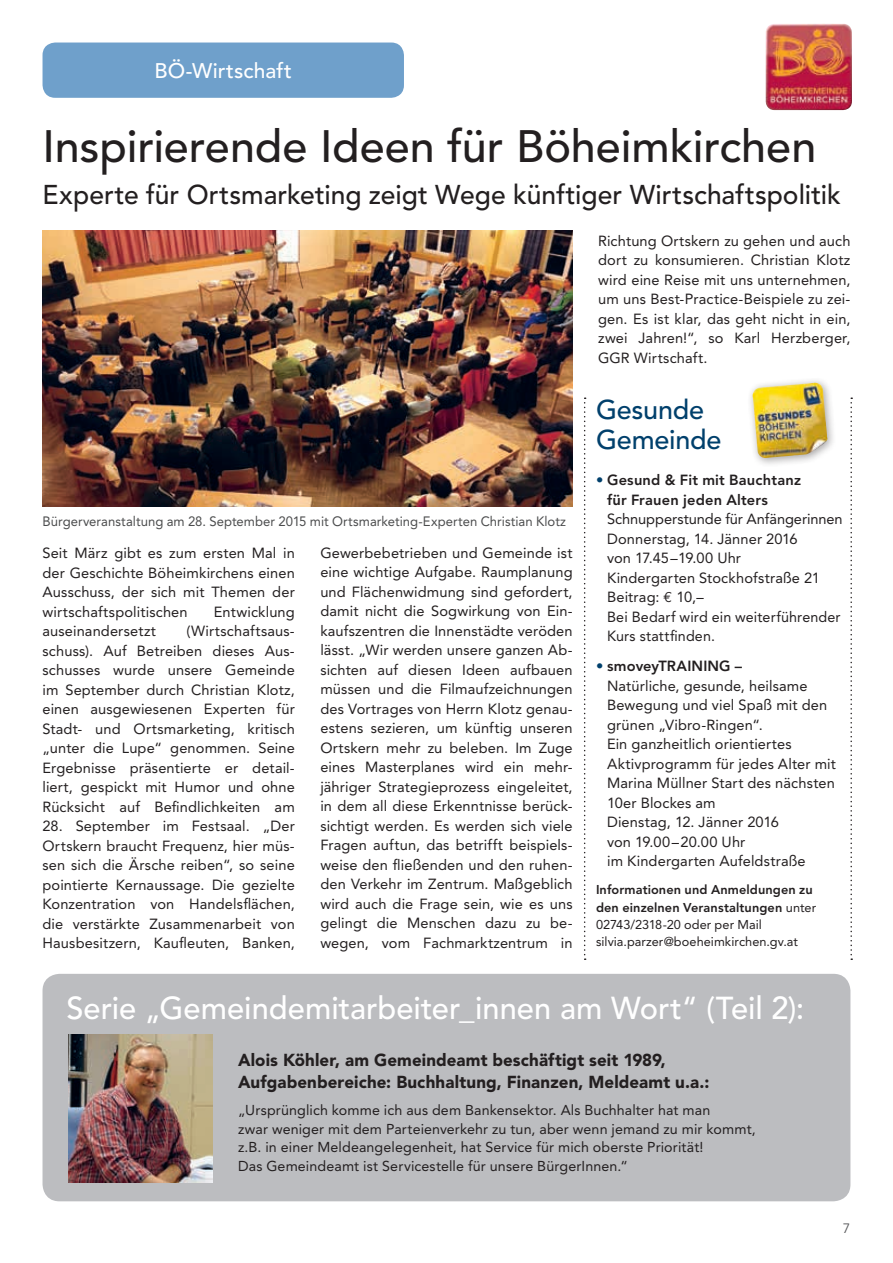
<style>
.page{position:relative;width:893px;height:1263px;background:#fff}
.page>*{position:absolute;margin:0;border:0;box-sizing:border-box;transform-origin:0 0}
.t1{font:500 45px "Avenir";letter-spacing:-.005em;color:#231f20}
.t2{font:500 31.5px "Avenir";color:#fff}
.t3{font:500 27px "Avenir";letter-spacing:.005em;color:#231f20}
.t4{font:500 27px/30px "Avenir";letter-spacing:-.01em;color:#00406c}
.t5{font:500 21px "Avenir";letter-spacing:.01em;color:#fff}
.t6{font:900 17.25px/21.8px "Avenir";letter-spacing:.005em;color:#231f20}
.t7{font:14.7px/19.5px "Avenir";letter-spacing:.01em;color:#231f20;text-align:justify}
.t8{font:800 14.7px/19.5px "Avenir";letter-spacing:.015em;color:#231f20}
.t9{font:14.25px/18.8px "Avenir";letter-spacing:.01em;color:#231f20}
.t10{font:13.5px "Avenir";color:#4b4c4d}
.t11{font:13.5px "Avenir";color:#57585a}
.t12{font:12.75px/17.2px "Avenir";letter-spacing:.005em;color:#231f20}
.s1{font-weight:400;color:#00406c}
.s2{font-family:"Euro Mono"}
.s3{color:#00406c}
.s4{font-weight:800}
</style>
<div class="page">
<div style="left:43px;top:43px;width:361px;height:55px;background:#6fa0cb;border-radius:13px"></div>
<div style="left:43px;top:974px;width:807px;height:227px;background:#bcbdc0;border-radius:17px"></div>
<img style="left:43px;top:230px;width:530px;height:276px">
<svg style="left:584px;top:397px;width:2px;height:563px"></svg>
<div style="left:746px;top:376px;width:91px;height:91px;background:#231f20;opacity:.4"></div>
<img style="left:753px;top:383px;width:74px;height:75px">
<svg style="left:850px;top:397px;width:2px;height:563px"></svg>
<img style="left:68px;top:1034px;width:145px;height:148px">
<img style="left:766px;top:24px;width:86px;height:86px">
<h3 class="t5" style="left:155px;top:59px;width:139px">BÖ-Wirtschaft</h3>
<h1 class="t1" style="left:43px;top:120px;width:775px">Inspirierende Ideen für Böheimkirchen</h1>
<h3 class="t3" style="left:43px;top:179px;width:800px">Experte für Ortsmarketing zeigt Wege künftiger Wirtschaftspolitik</h3>
<p class="t10" style="left:43px;top:513px;width:525px">Bürgerveranstaltung am 28. September 2015 mit Ortsmarketing-Experten Christian Klotz</p>
<p class="t7" style="left:43px;top:543px;width:254px">Seit März gibt es zum ersten Mal in der Geschichte Böheimkirchens einen Ausschuss, der sich mit Themen der wirtschaftspolitischen</p>
<p class="t7" style="left:214px;top:602px;width:82px">Entwicklung</p>
<p class="t7" style="left:43px;top:621px;width:254px;text-indent:144px">(Wirtschaftsaus&shy;schuss). Auf Betreiben dieses Aus&shy;schusses wurde unsere Gemeinde im September durch Christian Klotz, einen ausgewiesenen Experten für Stadt- und Ortsmarketing, kritisch „unter die Lupe“ genommen. Seine Ergebnisse präsentierte er detail&shy;liert, gespickt mit Humor und ohne Rücksicht auf Befindlichkeiten am</p>
<p class="t7" style="left:43px;top:816px;width:254px">28. September im Festsaal. „Der Ortskern braucht Frequenz, hier müs&shy;sen sich die Ärsche reiben“, so seine pointierte Kernaussage. Die gezielte Konzentration von Handelsflächen, die verstärkte Zusammenarbeit von Hausbesitzern, Kaufleuten, Banken,</p>
<p class="t7" style="left:43px;top:621px;width:115px">auseinandersetzt</p>
<p class="t7" style="left:320px;top:543px;width:254px">Gewerbebetrieben und Gemeinde ist eine wichtige Aufgabe. Raumplanung und Flächenwidmung sind gefordert, damit nicht die Sogwirkung von Ein&shy;kaufszentren die Innenstädte veröden lässt. „Wir werden unsere ganzen Ab&shy;sichten auf diesen Ideen aufbauen müssen und die Filmaufzeichnungen des Vortrages von Herrn Klotz genau&shy;estens sezieren, um künftig unseren Ortskern mehr zu beleben. Im Zuge eines Masterplanes wird ein mehr&shy;jähriger Strategieprozess eingeleitet, in dem all diese Erkenntnisse berück&shy;sichtigt werden. Es werden sich viele Fragen auftun, das betrifft beispiels&shy;weise den fließenden und den ruhen&shy;den Verkehr im Zentrum. Maßgeblich wird auch die Frage sein, wie es uns gelingt die Menschen dazu zu be&shy;wegen, vom Fachmarktzentrum in</p>
<p class="t7" style="left:598px;top:231px;width:254px">Richtung Ortskern zu gehen und auch dort zu konsumieren. Christian Klotz wird eine Reise mit uns unternehmen, um uns Best-Practice-Beispiele zu zei&shy;gen. Es ist klar, das geht nicht in ein, zwei Jahren!“, so Karl Herzberger, GGR Wirtschaft.</p>
<h3 class="t4" style="left:596px;top:396px;width:127px">Gesunde<br>Gemeinde</h3>
<p class="t8" style="left:607px;top:470px;width:195px;text-indent:-11px"><span class="s1">•</span> Gesund &amp; Fit mit Bauchtanz für Frauen jeden Alters</p>
<p class="t7" style="left:607px;top:509px;width:237px;text-align:left">Schnupperstunde für Anfängerinnen<br>Donnerstag, 14. Jänner 2016<br>von 17.45–19.00 Uhr<br>Kindergarten Stockhofstraße 21<br>Beitrag: <span class="s2">€</span> 10,–<br>Bei Bedarf wird ein weiterführender<br>Kurs stattfinden.</p>
<p class="t7" style="left:607px;top:657px;width:230px;text-align:left;text-indent:-11px"><span class="s3">•</span> <span class="s4">smoveyTRAINING –<br></span>Natürliche, gesunde, heilsame<br>Bewegung und viel Spaß mit den grünen „Vibro-Ringen“.<br>Ein ganzheitlich orientiertes<br>Aktivprogramm für jedes Alter mit<br>Marina Müllner Start des nächsten<br>10er Blockes am<br>Dienstag, 12. Jänner 2016<br>von 19.00–20.00 Uhr<br>im Kindergarten Aufeldstraße</p>
<p class="t12" style="left:596px;top:881px;width:222px"><span class="s4">Informationen und Anmeldungen zu den einzelnen Veranstaltungen</span> unter 02743/2318-20 oder per Mail silvia.parzer@boeheimkirchen.gv.at</p>
<h2 class="t2" style="left:66px;top:989px;width:740px">Serie „Gemeindemitarbeiter_innen am Wort“ (Teil 2):</h2>
<p class="t6" style="left:238px;top:1049px;width:473px">Alois Köhler, am Gemeindeamt beschäftigt seit 1989,<br>Aufgabenbereiche: Buchhaltung, Finanzen, Meldeamt u.a.:</p>
<p class="t9" style="left:238px;top:1101px;width:519px">„Ursprünglich komme ich aus dem Bankensektor. Als Buchhalter hat man<br>zwar weniger mit dem Parteienverkehr zu tun, aber wenn jemand zu mir kommt, z.B. in einer Meldeangelegenheit, hat Service für mich oberste Priorität!<br>Das Gemeindeamt ist Servicestelle für unsere BürgerInnen.“</p>
<p class="t11" style="left:843px;top:1221px;width:9px">7</p>
</div>
